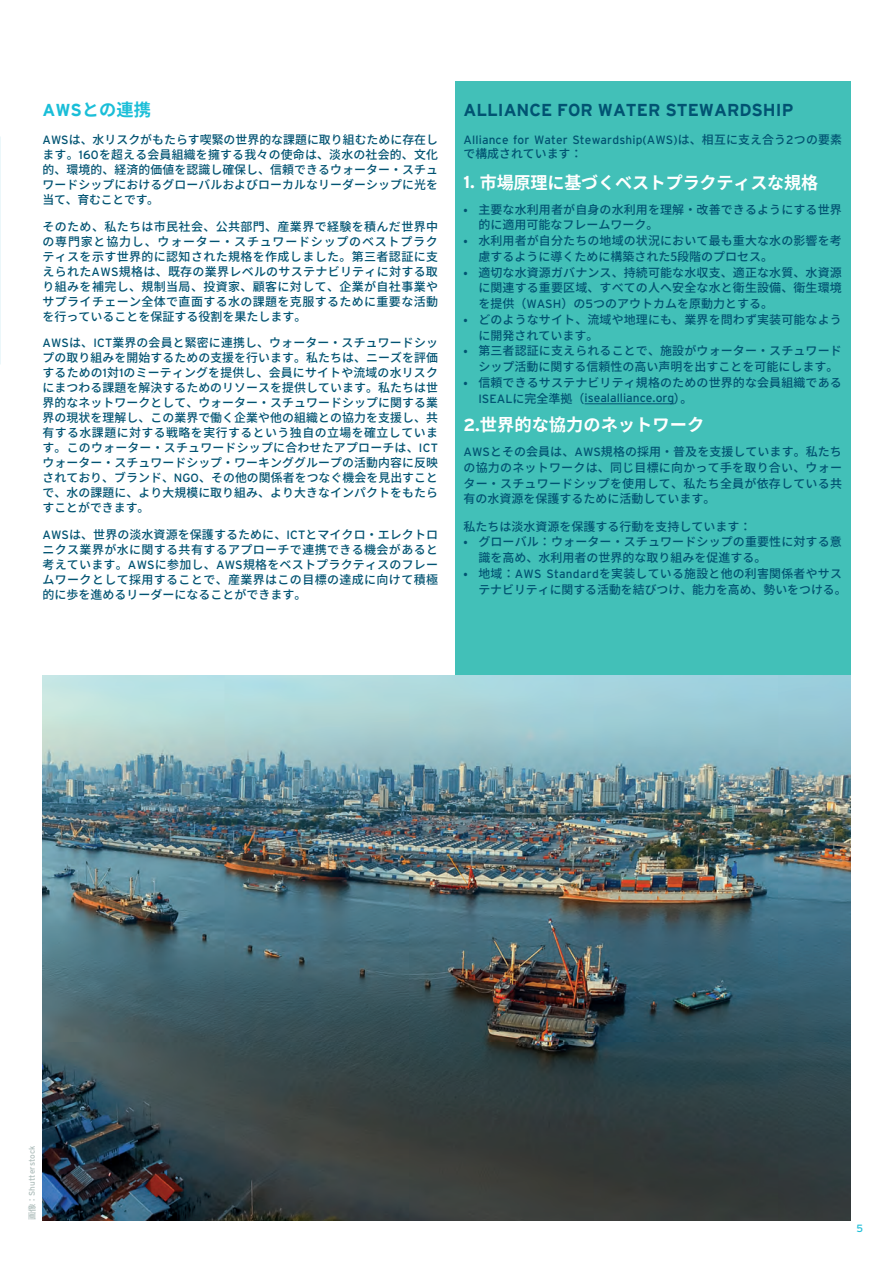
<style>
.page{position:relative;width:893px;height:1263px;background:#fff}
.page>*{position:absolute;margin:0;border:0;box-sizing:border-box;transform-origin:0 0}
.t1{font:700 17.25px "Noto Sans CJ Kjp";letter-spacing:-.01em;color:#fff}
.t2{font:700 17.25px "Interstate";color:#015372}
.t3{font:700 17.25px "Noto Sans CJ Kjp";color:#1abed8}
.t4{font:500 12px/15px "Noto Sans CJ Kjp";letter-spacing:.01em;color:#015372;text-align:justify}
.t5{font:12px "Interstate";letter-spacing:.015em;color:#015372}
.t6{font:10.5px "Interstate";color:#20bfd8}
.t7{font:8.25px "Interstate";color:#afbebc}
.s1{font-family:"Interstate"}
.s2{font-family:"Interstate";font-weight:400}
.s3{font-family:"Noto Sans CJ Kjp";font-weight:500}
</style>
<div class="page">
<div style="left:455px;top:81px;width:395px;height:595px;background:#42c0b8"></div>
<hr style="left:584px;top:404px;width:90px;height:1px;background:#015372">
<img style="left:42px;top:675px;width:808px;height:545px">
<h1 class="t3" style="left:43px;top:100px;width:110px"><span class="s1">AWS</span>との連携</h1>
<p class="t4" style="left:43px;top:132px;width:397px"><span class="s2">AWS</span>は、水リスクがもたらす喫緊の世界的な課題に取り組むために存在します。<span class="s2">160</span>を超える会員組織を擁する我々の使命は、淡水の社会的、文化的、環境的、経済的価値を認識し確保し、信頼できるウォーター・スチュワードシップにおけるグローバルおよびローカルなリーダーシップに光を当て、育むことです。</p>
<p class="t4" style="left:43px;top:219px;width:397px">そのため、私たちは市民社会、公共部門、産業界で経験を積んだ世界中の専門家と協力し、ウォーター・スチュワードシップのベストプラクティスを示す世界的に認知された規格を作成しました。第三者認証に支えられた<span class="s2">AWS</span>規格は、既存の業界レベルのサステナビリティに対する取り組みを補完し、規制当局、投資家、顧客に対して、企業が自社事業やサプライチェーン全体で直面する水の課題を克服するために重要な活動を行っていることを保証する役割を果たします。</p>
<p class="t4" style="left:42px;top:335px;width:397px"><span class="s2">AWS</span>は、<span class="s2">ICT</span>業界の会員と緊密に連携し、ウォーター・スチュワードシップの取り組みを開始するための支援を行います。私たちは、ニーズを評価するための<span class="s2">1</span>対<span class="s2">1</span>のミーティングを提供し、会員にサイトや流域の水リスクにまつわる課題を解決するためのリソースを提供しています。私たちは世界的なネットワークとして、ウォーター・スチュワードシップに関する業界の現状を理解し、この業界で働く企業や他の組織との協力を支援し、共有する水課題に対する戦略を実行するという独自の立場を確立しています。このウォーター・スチュワードシップに合わせたアプローチは、<span class="s2">ICT</span>ウォーター・スチュワードシップ・ワーキンググループの活動内容に反映されており、ブランド、<span class="s2">NGO</span>、その他の関係者をつなぐ機会を見出すことで、水の課題に、より大規模に取り組み、より大きなインパクトをもたらすことができます。</p>
<p class="t4" style="left:43px;top:527px;width:397px"><span class="s2">AWS</span>は、世界の淡水資源を保護するために、<span class="s2">ICT</span>とマイクロ・エレクトロニクス業界が水に関する共有するアプローチで連携できる機会があると考えています。<span class="s2">AWS</span>に参加し、<span class="s2">AWS</span>規格をベストプラクティスのフレームワークとして採用することで、産業界はこの目標の達成に向けて積極的に歩を進めるリーダーになることができます。</p>
<h1 class="t2" style="left:463px;top:100px;width:331px">ALLIANCE FOR WATER STEWARDSHIP</h1>
<p class="t5" style="left:463px;top:133px;width:380px">Alliance for Water Stewardship(AWS)<span class="s3">は、相互に支え合う</span>2<span class="s3">つの要素</span></p>
<p class="t4" style="left:463px;top:147px;width:120px">で構成されています：</p>
<h1 class="t1" style="left:463px;top:173px;width:356px"><span class="s1">1.</span> 市場原理に基づくベストプラクティスな規格</h1>
<p class="t4" style="left:478px;top:202px;width:365px;line-height:15.8px;text-indent:-15px">• 主要な水利用者が自身の水利用を理解・改善できるようにする世界的に適用可能なフレームワーク。</p>
<p class="t4" style="left:478px;top:233px;width:365px;line-height:15.8px;text-indent:-15px">• 水利用者が自分たちの地域の状況において最も重大な水の影響を考慮するように導くために構築された5段階のプロセス。</p>
<p class="t4" style="left:478px;top:264px;width:365px;line-height:15.8px;text-indent:-15px">• 適切な水資源ガバナンス、持続可能な水収支、適正な水質、水資源に関連する重要区域、すべての人へ安全な水と衛生設備、衛生環境を提供（<span class="s2">WASH</span>）の<span class="s2">5</span>つのアウトカムを原動力とする。</p>
<p class="t4" style="left:478px;top:312px;width:365px;line-height:15.8px;text-indent:-15px">• どのようなサイト、流域や地理にも、業界を問わず実装可能なように開発されています。</p>
<p class="t4" style="left:463px;top:343px;width:380px;line-height:15.8px;text-align:right">• 第三者認証に支えられることで、施設がウォーター・スチュワードシップ活動に関する信頼性の高い声明を出すことを可能にします。</p>
<p class="t4" style="left:463px;top:375px;width:380px">• 信頼できるサステナビリティ規格のための世界的な会員組織である</p>
<p class="t5" style="left:478px;top:391px;width:215px">ISEAL<span class="s3">に完全準拠（</span>isealalliance.org<span class="s3">）。</span></p>
<h1 class="t1" style="left:463px;top:415px;width:242px"><span class="s1">2.</span>世界的な協力のネットワーク</h1>
<p class="t4" style="left:463px;top:444px;width:380px;line-height:15.8px"><span class="s2">AWS</span>とその会員は、<span class="s2">AWS</span>規格の採用・普及を支援しています。私たちの協力のネットワークは、同じ目標に向かって手を取り合い、ウォーター・スチュワードシップを使用して、私たち全員が依存している共有の水資源を保護するために活動しています。</p>
<p class="t4" style="left:463px;top:519px;width:289px">私たちは淡水資源を保護する行動を支持しています：</p>
<p class="t4" style="left:478px;top:534px;width:365px;line-height:15.8px;text-indent:-15px">• グローバル：ウォーター・スチュワードシップの重要性に対する意識を高め、水利用者の世界的な取り組みを促進する。</p>
<p class="t4" style="left:478px;top:566px;width:370px;line-height:15.8px;text-indent:-15px">• 地域：<span class="s2">AWS Standard</span>を実装している施設と他の利害関係者やサステナビリティに関する活動を結びつけ、能力を高め、勢いをつける。</p>
<p class="t7" style="left:27px;top:1220px;width:76px;rotate:-90deg"><span class="s3">画像：</span>Shutterstock</p>
<p class="t6" style="left:856px;top:1222px;width:8px">5</p>
</div>
